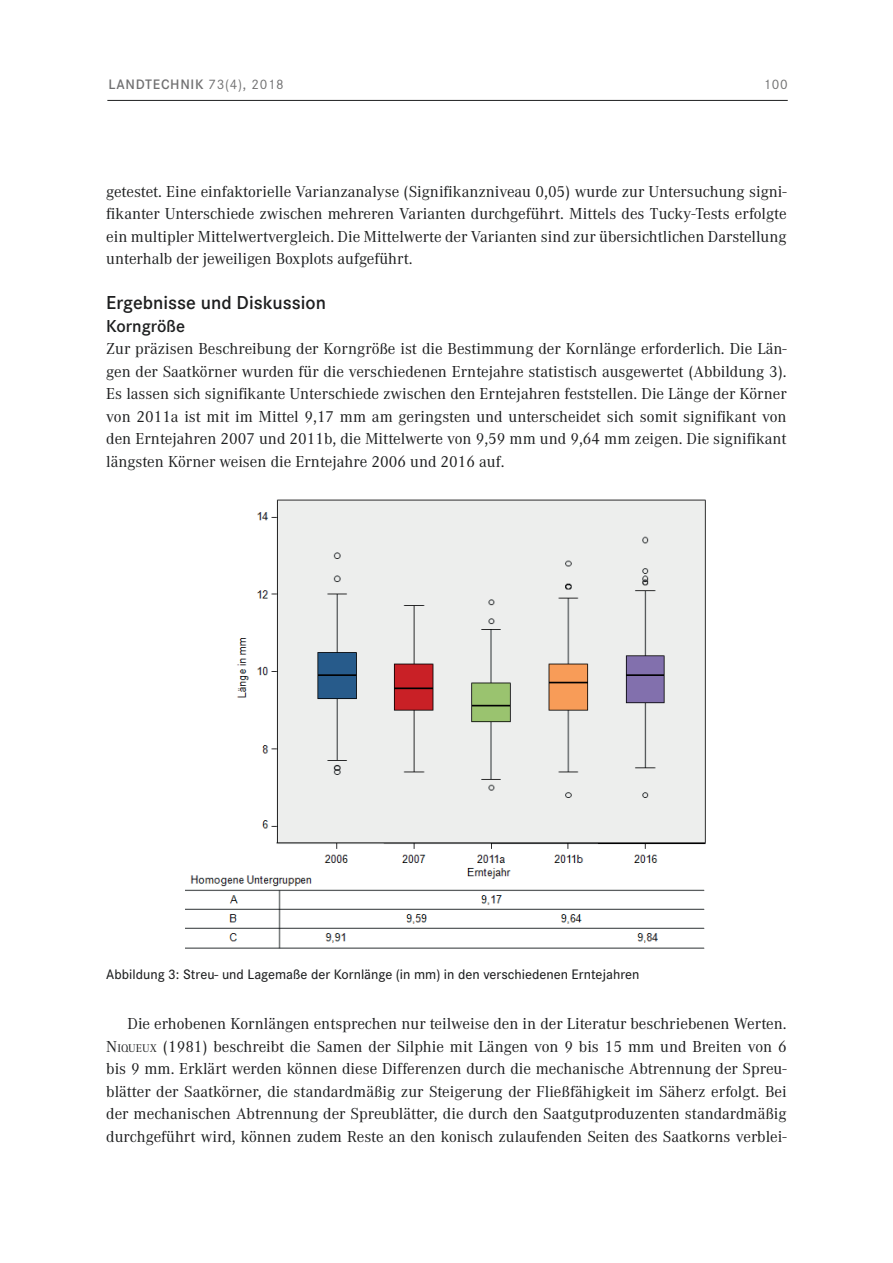
<style>
.page{position:relative;width:893px;height:1263px;background:#fff}
.page>*{position:absolute;margin:0;border:0;box-sizing:border-box;transform-origin:0 0}
.t1{font:600 19.5px "Corporate S";color:#1d1e1f}
.t2{font:600 18px "Corporate S";color:#1d1e1f}
.t3{font:16.5px/22.5px "Corporate A";color:#1d1e1f;text-align:justify}
.t4{font:500 14.25px "Corporate S";color:#1d1e1f}
.t5{font:600 14.25px "Corporate S";letter-spacing:.05em;color:#707071}
.t6{font:14.25px "Corporate S";color:#707071}
.s1{font-family:"Corporate S Reg 2";font-weight:400}
.s2{font-style:inherit}
.s3{font-size:11.55px}
</style>
<div class="page">
<hr style="left:107px;top:100px;width:681px;height:1px;background:#1d1e1f">
<img style="left:185px;top:499px;width:521px;height:450px">
<p class="t5" style="left:108px;top:76px;width:177px">LANDTECHNIK <span class="s1">73(4), 2018</span></p>
<p class="t6" style="left:763px;top:76px;width:26px">100</p>
<p class="t3" style="left:106px;top:180px;width:682px">getestet. Eine einfaktorielle Varianzanalyse (Signifikanzniveau 0,05) wurde zur Untersuchung signi&shy;fikanter Unterschiede zwischen mehreren Varianten durchgeführt. Mittels des Tucky-Tests erfolgte ein multipler Mittelwertvergleich. Die Mittelwerte der Varianten sind zur übersichtlichen Darstellung unterhalb der jeweiligen Boxplots aufgeführt.</p>
<p class="t1" style="left:106px;top:292px;width:221px">Ergebnisse und Diskussion</p>
<p class="t2" style="left:106px;top:316px;width:80px">Korngröße</p>
<p class="t3" style="left:106px;top:338px;width:682px">Zur präzisen Beschreibung der Korngröße ist die Bestimmung der Kornlänge erforderlich. Die Län&shy;gen der Saatkörner wurden für die verschiedenen Erntejahre statistisch ausgewertet (Abbildung 3).<br>Es lassen sich signifikante Unterschiede zwischen den Erntejahren feststellen. Die Länge der Körner von 2011a ist mit im Mittel 9,17 mm am geringsten und unterscheidet sich somit signifikant von den Erntejahren 2007 und 2011b, die Mittelwerte von 9,59 mm und 9,64 mm zeigen. Die signifikant längsten Körner weisen die Erntejahre 2006 und 2016 auf.</p>
<p class="t4" style="left:106px;top:966px;width:535px">Abbildung 3: Streu- und Lagemaße der Kornlänge (in mm) in den verschiedenen Erntejahren</p>
<p class="t3" style="left:106px;top:1013px;width:682px;text-indent:21px">Die erhobenen Kornlängen entsprechen nur teilweise den in der Literatur beschriebenen Werten.<br><span class="s2">N</span><span class="s3">IQUEUX</span> (1981) beschreibt die Samen der Silphie mit Längen von 9 bis 15 mm und Breiten von 6 bis 9 mm. Erklärt werden können diese Differenzen durch die mechanische Abtrennung der Spreu&shy;blätter der Saatkörner, die standardmäßig zur Steigerung der Fließfähigkeit im Säherz erfolgt. Bei der mechanischen Abtrennung der Spreublätter, die durch den Saatgutproduzenten standardmäßig durchgeführt wird, können zudem Reste an den konisch zulaufenden Seiten des Saatkorns verblei-</p>
</div>
